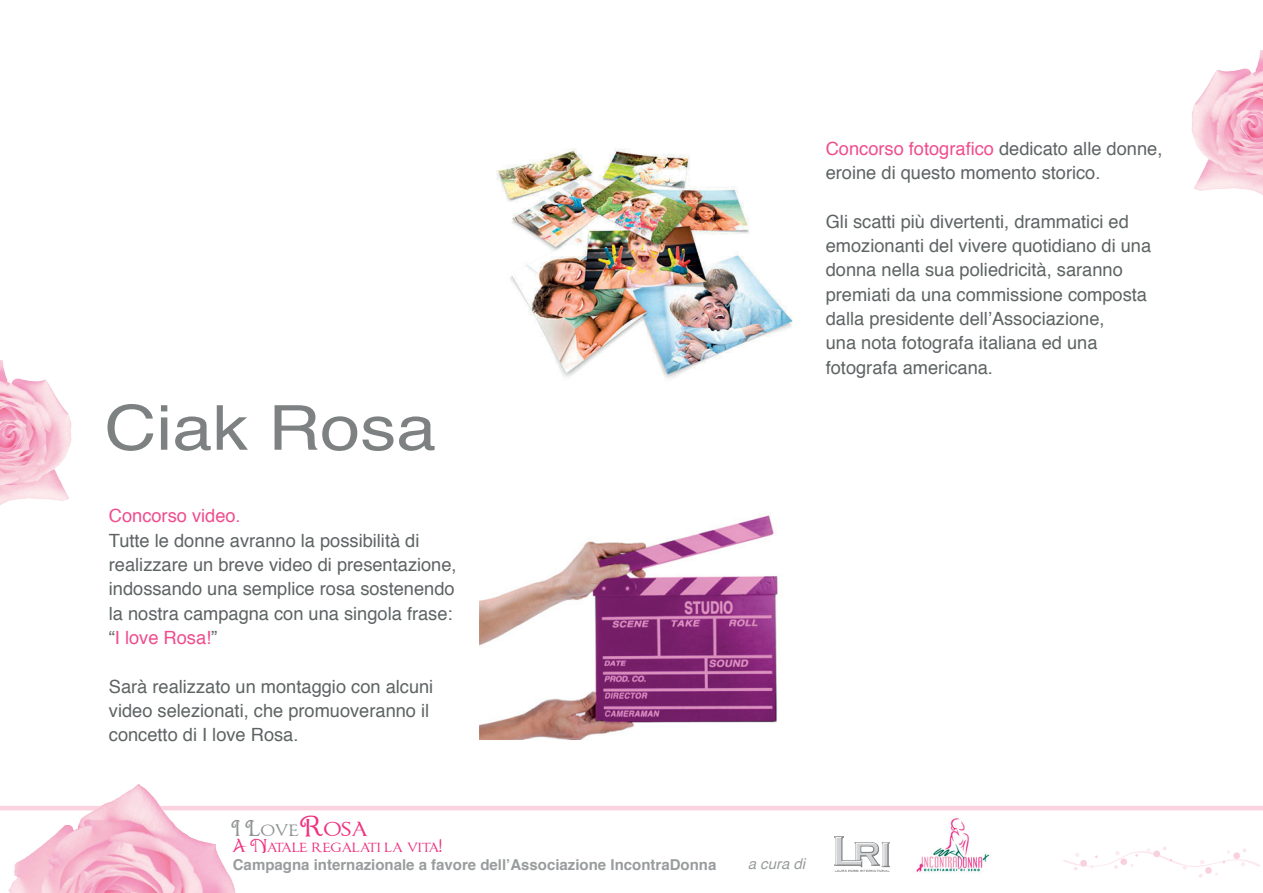
<style>
.page{position:relative;width:1263px;height:893px;background:#fff}
.page>*{position:absolute;margin:0;border:0;box-sizing:border-box;transform-origin:0 0}
.t1{font:62.1px "Helvetica";color:#7e8182;scale:1.16 1}
.t2{font:19.8px "Chocolate Box";color:#8f9293}
.t3{font:18.3px/24.3px "Helvetica";color:#5e6364}
.t4{font:18.3px "Helvetica";color:#ef4d8d}
.t5{font:15.9px "Chocolate Box";color:#ee3381}
.t6{font:700 15px "Helvetica";color:#999c9d}
.t7{font:italic 15px "Helvetica";color:#999c9d}
.s1{color:#ef4d8d}
.s2{font-size:24.6px;color:#ee3381}
</style>
<div class="page">
<img style="left:496px;top:148px;width:297px;height:231px">
<img style="left:1191px;top:50px;width:72px;height:145px">
<img style="left:479px;top:515px;width:299px;height:224px">
<img style="left:0;top:360px;width:72px;height:145px">
<svg style="left:0;top:806px;width:1263px;height:66px"></svg>
<img style="left:5px;top:784px;width:237px;height:109px">
<svg style="left:1062px;top:846px;width:199px;height:32px"></svg>
<img style="left:835px;top:836px;width:55px;height:35px">
<img style="left:914px;top:813px;width:81px;height:59px">
<h1 class="t1" style="left:104px;top:380px;width:287px">Ciak Rosa</h1>
<p class="t4" style="left:109px;top:502px;width:133px">Concorso video.</p>
<p class="t3" style="left:109px;top:529px;width:349px">Tutte le donne avranno la possibilità di realizzare un breve video di presentazione, indossando una semplice rosa sostenendo la nostra campagna con una singola frase: “<span class="s1">I love Rosa!</span>”</p>
<p class="t3" style="left:109px;top:675px;width:326px">Sarà realizzato un montaggio con alcuni video selezionati, che promuoveranno il concetto di I love Rosa.</p>
<p class="t3" style="left:826px;top:137px;width:338px"><span class="s1">Concorso fotografico</span> dedicato alle donne, eroine di questo momento storico.</p>
<p class="t3" style="left:826px;top:210px;width:327px">Gli scatti più divertenti, drammatici ed emozionanti del vivere quotidiano di una donna nella sua poliedricità, saranno premiati da una commissione composta dalla presidente dell’Associazione,<br>una nota fotografa italiana ed una fotografa americana.</p>
<p class="t2" style="left:231px;top:819px;width:138px">I Love<span class="s2">Rosa</span></p>
<p class="t5" style="left:232px;top:839px;width:211px">A Natale regalati la vita!</p>
<p class="t6" style="left:233px;top:853px;width:485px">Campagna internazionale a favore dell’Associazione IncontraDonna</p>
<p class="t7" style="left:748px;top:851px;width:59px">a cura di</p>
</div>
